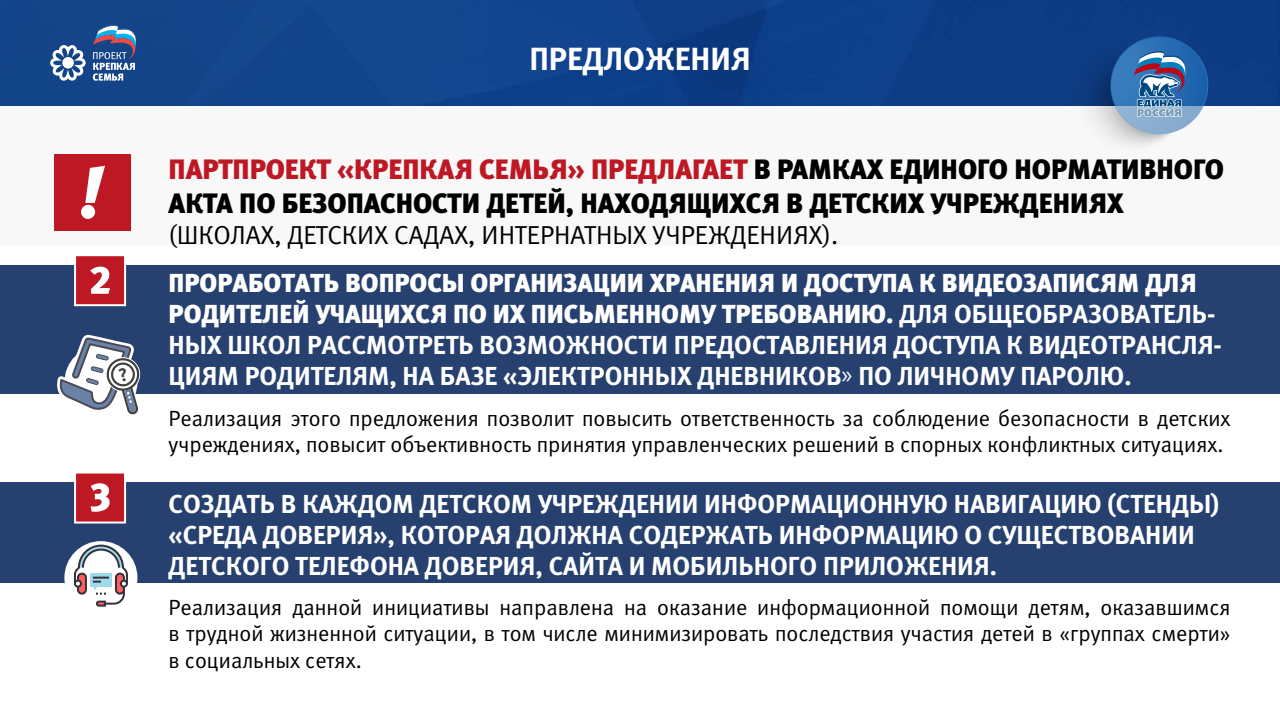
<style>
.page{position:relative;width:1280px;height:720px;background:#fff}
.page>*{position:absolute;margin:0;border:0;box-sizing:border-box;transform-origin:0 0}
.t1{font:32px "Meta Bold C";color:#fff}
.t2{font:28px/33.6px "Meta Black Caps LFC";color:#000}
.t3{font:26px/31.2px "Meta Bold C";color:#fff}
.t4{font:26px/31.2px "Meta Black Caps LFC";color:#fff}
.t5{font:26px "Meta Normal C";color:#000}
.t6{font:22px/26.4px "Meta Normal C";color:#000}
.s1{color:#be1824}
.s2{font-family:"Meta Bold C"}
.s3{font-family:"Myriad Pro"}
</style>
<div class="page">
<div style="left:0;top:483px;width:1280px;height:100px;background:#264070"></div>
<div style="left:0;top:265px;width:1280px;height:128px;background:#264070"></div>
<div style="left:0;top:0;width:1280px;height:106px;background:#0f408a"></div>
<svg style="left:1044px;top:36px;width:170px;height:70px;background:#285897"></svg>
<svg style="left:93px;top:25px;width:43px;height:56px;background:#5d77a4"></svg>
<svg style="left:50px;top:45px;width:36px;height:36px"></svg>
<div style="left:62px;top:57px;width:12px;height:12px;background:#fff;border-radius:50%"></div>
<div style="left:0;top:106px;width:1280px;height:138px;background:#f2f2f2"></div>
<div style="left:54px;top:154px;width:77px;height:76px;background:#be1824"></div>
<svg style="left:81px;top:166px;width:24px;height:53px"></svg>
<div style="left:74px;top:472px;width:52px;height:52px;background:#be1824;border:2px solid #fff"></div>
<svg style="left:91px;top:483px;width:19px;height:29px"></svg>
<div style="left:64px;top:541px;width:73px;height:73px;background:#fff;border-radius:50%"></div>
<svg style="left:72px;top:543px;width:58px;height:64px"></svg>
<svg style="left:56px;top:230px;width:85px;height:185px"></svg>
<h1 class="t1" style="left:529px;top:40px;width:223px">ПРЕДЛОЖЕНИЯ</h1>
<p class="t2" style="left:169px;top:153px;width:1057px"><span class="s1">ПАРТПРОЕКТ «КРЕПКАЯ СЕМЬЯ» ПРЕДЛАГАЕТ</span> В РАМКАХ ЕДИНОГО НОРМАТИВНОГО<br>АКТА ПО БЕЗОПАСНОСТИ ДЕТЕЙ, НАХОДЯЩИХСЯ В ДЕТСКИХ УЧРЕЖДЕНИЯХ</p>
<p class="t5" style="left:169px;top:221px;width:671px">(ШКОЛАХ, ДЕТСКИХ САДАХ, ИНТЕРНАТНЫХ УЧРЕЖДЕНИЯХ).</p>
<p class="t4" style="left:169px;top:267px;width:1048px">ПРОРАБОТАТЬ ВОПРОСЫ ОРГАНИЗАЦИИ ХРАНЕНИЯ И ДОСТУПА К ВИДЕОЗАПИСЯМ ДЛЯ<br>РОДИТЕЛЕЙ УЧАЩИХСЯ ПО ИХ ПИСЬМЕННОМУ ТРЕБОВАНИЮ. <span class="s2">ДЛЯ ОБЩЕОБРАЗОВАТЕЛЬ-</span></p>
<p class="t3" style="left:169px;top:329px;width:1055px">НЫХ ШКОЛ РАССМОТРЕТЬ ВОЗМОЖНОСТИ ПРЕДОСТАВЛЕНИЯ ДОСТУПА К ВИДЕОТРАНСЛЯ-<br>ЦИЯМ РОДИТЕЛЯМ, НА БАЗЕ «ЭЛЕКТРОННЫХ ДНЕВНИКОВ<span class="s3">»</span> ПО ЛИЧНОМУ ПАРОЛЮ.</p>
<p class="t6" style="left:169px;top:405px;width:1064px">Реализация этого предложения позволит повысить ответственность за соблюдение безопасности в детских учреждениях, повысит объективность принятия управленческих решений в спорных конфликтных ситуациях.</p>
<p class="t3" style="left:169px;top:488px;width:1053px">СОЗДАТЬ В КАЖДОМ ДЕТСКОМ УЧРЕЖДЕНИИ ИНФОРМАЦИОННУЮ НАВИГАЦИЮ (СТЕНДЫ) «СРЕДА ДОВЕРИЯ», КОТОРАЯ ДОЛЖНА СОДЕРЖАТЬ ИНФОРМАЦИЮ О СУЩЕСТВОВАНИИ<br>ДЕТСКОГО ТЕЛЕФОНА ДОВЕРИЯ, САЙТА И МОБИЛЬНОГО ПРИЛОЖЕНИЯ.</p>
<p class="t6" style="left:169px;top:594px;width:1064px;text-align:justify">Реализация данной инициативы направлена на оказание информационной помощи детям, оказавшимся в трудной жизненной ситуации, в том числе минимизировать последствия участия детей в «группах смерти» в социальных сетях.</p>
</div>
